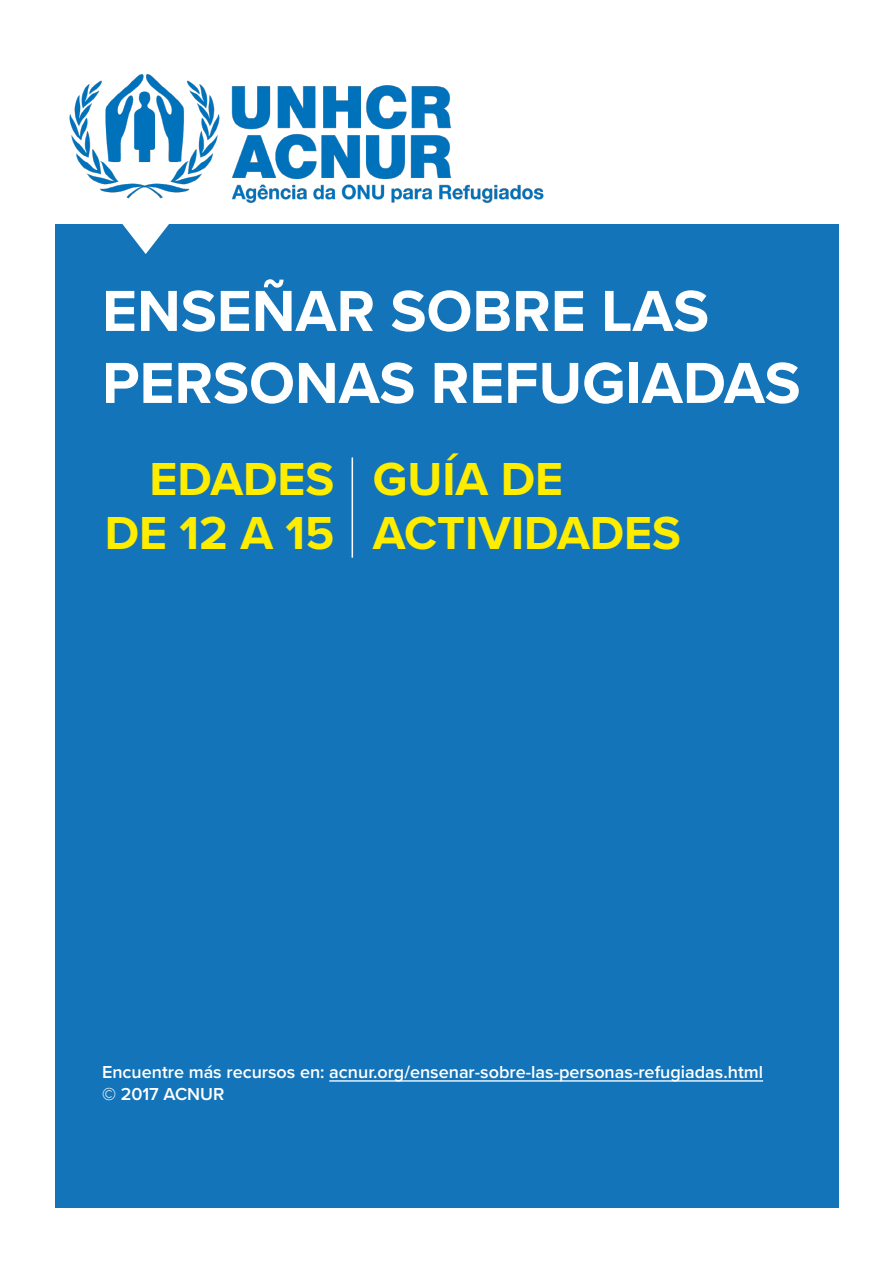
<style>
.page{position:relative;width:893px;height:1263px;background:#fff}
.page>*{position:absolute;margin:0;border:0;box-sizing:border-box;transform-origin:0 0}
.t1{font:700 60px/72px "Proxima Nova";color:#fff}
.t2{font:700 48px/54px "Proxima Nova";color:#ffed00}
.t3{font:600 18px/21.6px "Proxima Nova";color:#fff}
</style>
<div class="page">
<div style="left:55px;top:223px;width:783px;height:985px;background:#1374b9"></div>
<svg style="left:125px;top:228px;width:41px;height:26px"></svg>
<hr style="left:352px;top:457px;width:1px;height:101px;background:#fff">
<hr style="left:329px;top:1080px;width:434px;height:1px;background:#fff">
<hr style="left:54px;top:222px;width:788px;height:2px;background:#fff">
<img style="left:69px;top:74px;width:475px;height:154px">
<h1 class="t1" style="left:102px;top:274px;width:700px">ENSEÑAR SOBRE LAS<br>PERSONAS REFUGIADAS</h1>
<h2 class="t2" style="left:105px;top:451px;width:231px;text-align:right">EDADES<br>DE 12 A 15</h2>
<h2 class="t2" style="left:373px;top:451px;width:310px">GUÍA DE<br>ACTIVIDADES</h2>
<p class="t3" style="left:102px;top:1061px;width:663px">Encuentre más recursos en: acnur.org/ensenar-sobre-las-personas-refugiadas.html © 2017 ACNUR</p>
</div>
